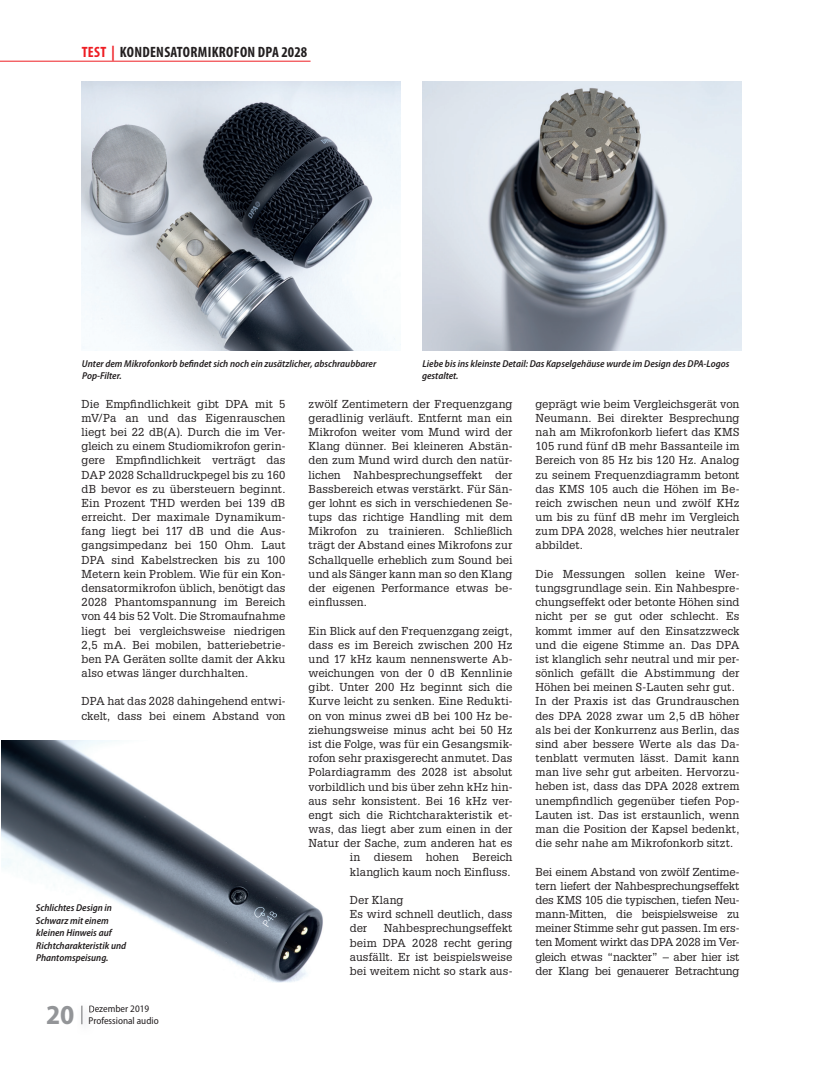
<style>
.page{position:relative;width:837px;height:1074px;background:#fff}
.page>*{position:absolute;margin:0;border:0;box-sizing:border-box;transform-origin:0 0}
.t1{font:700 semi-condensed 27.5px "Myriad Pro";color:#939598}
.t2{font:700 condensed 15px "Myriad Pro";letter-spacing:.02em;color:#231f20}
.t3{font:11.25px/14.1px "Glypha LT Std";letter-spacing:.005em;color:#231f20;text-align:justify}
.t4{font:italic 600 semi-condensed 10px/12.5px "Myriad Pro";color:#231f20}
.t5{font:semi-condensed 10px/11.9px "Myriad Pro";color:#231f20}
.s1{color:#ee1d23}
</style>
<div class="page">
<svg style="left:81px;top:1005px;width:13px;height:19px"></svg>
<hr style="left:0;top:61px;width:310px;height:1px;background:#ee1d23">
<img style="left:1px;top:740px;width:322px;height:242px">
<img style="left:81px;top:81px;width:319px;height:270px">
<img style="left:422px;top:81px;width:318px;height:270px">
<h2 class="t2" style="left:82px;top:43px;width:227px"><span class="s1">TEST |</span> KONDENSATORMIKROFON DPA 2028</h2>
<p class="t4" style="left:82px;top:357px;width:296px">Unter dem Mikrofonkorb befindet sich noch ein zusätzlicher, abschraubbarer<br>Pop-Filter.</p>
<p class="t4" style="left:422px;top:357px;width:309px">Liebe bis ins kleinste Detail: Das Kapselgehäuse wurde im Design des DPA-Logos gestaltet.</p>
<p class="t3" style="left:81px;top:396px;width:205px">Die Empfindlichkeit gibt DPA mit 5 mV/Pa an und das Eigenrauschen liegt bei 22 dB(A). Durch die im Ver&shy;gleich zu einem Studiomikrofon gerin&shy;gere Empfindlichkeit verträgt das DAP 2028 Schalldruckpegel bis zu 160 dB bevor es zu übersteuern beginnt.<br>Ein Prozent THD werden bei 139 dB erreicht. Der maximale Dynamikum&shy;fang liegt bei 117 dB und die Aus&shy;gangsimpedanz bei 150 Ohm. Laut DPA sind Kabelstrecken bis zu 100<br>Metern kein Problem. Wie für ein Kon&shy;densatormikrofon üblich, benötigt das 2028 Phantomspannung im Bereich von 44 bis 52 Volt. Die Stromaufnahme liegt bei vergleichsweise niedrigen 2,5 mA. Bei mobilen, batteriebetrie&shy;ben PA Geräten sollte damit der Akku also etwas länger durchhalten.</p>
<p class="t3" style="left:81px;top:694px;width:205px">DPA hat das 2028 dahingehend entwi&shy;ckelt, dass bei einem Abstand von</p>
<p class="t3" style="left:308px;top:396px;width:205px">zwölf Zentimetern der Frequenzgang geradlinig verläuft. Entfernt man ein Mikrofon weiter vom Mund wird der Klang dünner. Bei kleineren Abstän&shy;den zum Mund wird durch den natür&shy;lichen Nahbesprechungseffekt der Bassbereich etwas verstärkt. Für Sän&shy;ger lohnt es sich in verschiedenen Se&shy;tups das richtige Handling mit dem Mikrofon zu trainieren. Schließlich trägt der Abstand eines Mikrofons zur Schallquelle erheblich zum Sound bei und als Sänger kann man so den Klang der eigenen Performance etwas be&shy;einflussen.</p>
<p class="t3" style="left:308px;top:623px;width:205px;text-align:right">Ein Blick auf den Frequenzgang zeigt, dass es im Bereich zwischen 200 Hz und 17 kHz kaum nennenswerte Ab&shy;weichungen von der 0 dB Kennlinie gibt. Unter 200 Hz beginnt sich die Kurve leicht zu senken. Eine Redukti&shy;on von minus zwei dB bei 100 Hz be&shy;ziehungsweise minus acht bei 50 Hz ist die Folge, was für ein Gesangsmik&shy;rofon sehr praxisgerecht anmutet. Das Polardiagramm des 2028 ist absolut vorbildlich und bis über zehn kHz hin&shy;aus sehr konsistent. Bei 16 kHz ver&shy;engt sich die Richtcharakteristik et&shy;was, das liegt aber zum einen in der Natur der Sache, zum anderen hat es in diesem hohen Bereich klanglich kaum noch Einfluss.</p>
<p class="t3" style="left:350px;top:892px;width:164px;text-align:left">Der Klang<br>Es wird schnell deutlich, dass der</p>
<p class="t3" style="left:535px;top:396px;width:205px">geprägt wie beim Vergleichsgerät von Neumann. Bei direkter Besprechung nah am Mikrofonkorb liefert das KMS 105 rund fünf dB mehr Bassanteile im Bereich von 85 Hz bis 120 Hz. Analog zu seinem Frequenzdiagramm betont das KMS 105 auch die Höhen im Be&shy;reich zwischen neun und zwölf KHz um bis zu fünf dB mehr im Vergleich zum DPA 2028, welches hier neutraler abbildet.</p>
<p class="t3" style="left:535px;top:566px;width:205px;text-align:left">Die Messungen sollen keine Wer&shy;tungsgrundlage sein. Ein Nahbespre&shy;chungseffekt oder betonte Höhen sind nicht per se gut oder schlecht. Es kommt immer auf den Einsatzzweck und die eigene Stimme an. Das DPA ist klanglich sehr neutral und mir per&shy;sönlich gefällt die Abstimmung der Höhen bei meinen S-Lauten sehr gut.<br>In der Praxis ist das Grundrauschen des DPA 2028 zwar um 2,5 dB höher als bei der Konkurrenz aus Berlin, das sind aber bessere Werte als das Da&shy;tenblatt vermuten lässt. Damit kann man live sehr gut arbeiten. Hervorzu&shy;heben ist, dass das DPA 2028 extrem unempfindlich gegenüber tiefen Pop-Lauten ist. Das ist erstaunlich, wenn man die Position der Kapsel bedenkt, die sehr nahe am Mikrofonkorb sitzt.</p>
<p class="t3" style="left:535px;top:864px;width:205px">Bei einem Abstand von zwölf Zentime&shy;tern liefert der Nahbesprechungseffekt des KMS 105 die typischen, tiefen Neu&shy;mann-Mitten, die beispielsweise zu meiner Stimme sehr gut passen. Im ers&shy;ten Moment wirkt das DPA 2028 im Ver&shy;gleich etwas “nackter” – aber hier ist der Klang bei genauerer Betrachtung</p>
<p class="t4" style="left:36px;top:902px;width:92px">Schlichtes Design in<br>Schwarz mit einem kleinen Hinweis auf<br>Richtcharakteristik und<br>Phantomspeisung.</p>
<p class="t3" style="left:350px;top:921px;width:164px;text-indent:34px">Nahbesprechungseffekt beim DPA 2028 recht gering ausfällt. Er ist beispielsweise bei weitem nicht so stark aus-</p>
<h1 class="t1" style="left:46px;top:1000px;width:30px">20</h1>
<p class="t5" style="left:89px;top:1003px;width:71px">Dezember 2019<br>Professional audio</p>
</div>
